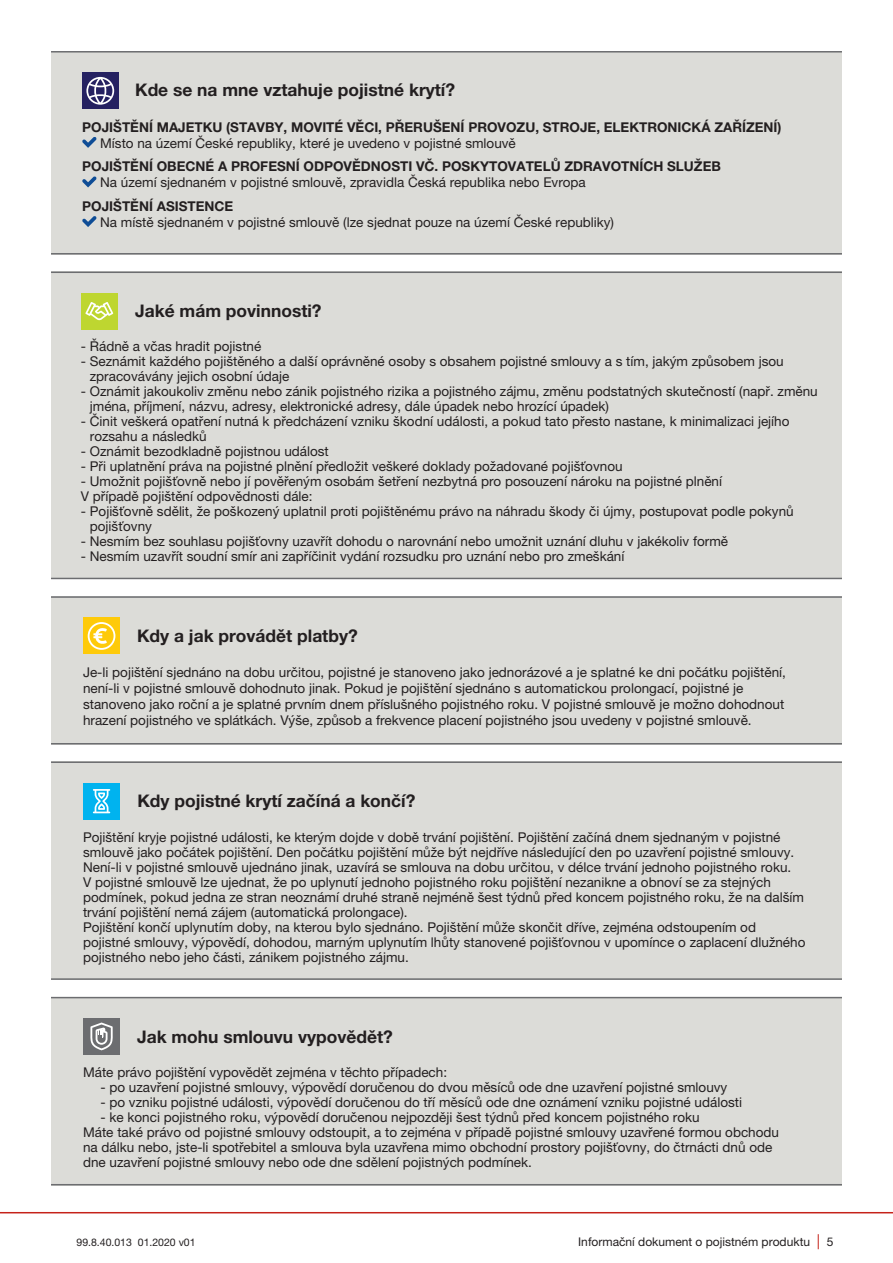
<style>
.page{position:relative;width:893px;height:1263px;background:#fff}
.page>*{position:absolute;margin:0;border:0;box-sizing:border-box;transform-origin:0 0}
.t1{font:700 17.4px "Helvetica Neue LT Pro";color:#231f20}
.t2{font:13.5px/15px "Helvetica Neue LT Pro";color:#231f20}
.t3{font:700 13.5px "Helvetica Neue LT Pro";color:#231f20}
.t4{font:12px "Helvetica Neue LT Pro";color:#231f20}
.t5{font:10.5px "Helvetica Neue LT Pro";color:#231f20}
.s1{font-size:15px;color:#c5221a}
</style>
<div class="page">
<hr style="left:0;top:1212px;width:893px;height:1px;background:#c5221a">
<div style="left:51px;top:51px;width:791px;height:203px;background:#dcdcd8"></div>
<hr style="left:51px;top:51px;width:791px;height:2px;background:#6c6d70">
<hr style="left:51px;top:253px;width:791px;height:1px;background:#6c6d70">
<div style="left:51px;top:272px;width:791px;height:307px;background:#dcdcd8"></div>
<hr style="left:51px;top:272px;width:791px;height:1px;background:#6c6d70">
<hr style="left:51px;top:578px;width:791px;height:1px;background:#6c6d70">
<div style="left:51px;top:596px;width:791px;height:148px;background:#dcdcd8"></div>
<hr style="left:51px;top:596px;width:791px;height:2px;background:#6c6d70">
<hr style="left:51px;top:743px;width:791px;height:1px;background:#6c6d70">
<div style="left:51px;top:761px;width:791px;height:219px;background:#dcdcd8"></div>
<hr style="left:51px;top:761px;width:791px;height:2px;background:#6c6d70">
<hr style="left:51px;top:978px;width:791px;height:2px;background:#6c6d70">
<div style="left:51px;top:997px;width:791px;height:188px;background:#dcdcd8"></div>
<hr style="left:51px;top:997px;width:791px;height:1px;background:#6c6d70">
<hr style="left:51px;top:1184px;width:791px;height:1px;background:#6c6d70">
<div style="left:83px;top:1018px;width:37px;height:37px;background:#6c6d70"></div>
<svg style="left:90px;top:1022px;width:23px;height:28px"></svg>
<div style="left:81px;top:293px;width:37px;height:37px;background:#bed630"></div>
<svg style="left:85px;top:302px;width:28px;height:18px"></svg>
<div style="left:83px;top:617px;width:37px;height:37px;background:#feca0a"></div>
<svg style="left:88px;top:622px;width:27px;height:28px"></svg>
<div style="left:83px;top:783px;width:37px;height:37px;background:#00b3ef"></div>
<svg style="left:93px;top:789px;width:17px;height:24px"></svg>
<svg style="left:82px;top:137px;width:15px;height:11px"></svg>
<svg style="left:82px;top:176px;width:15px;height:11px"></svg>
<svg style="left:82px;top:216px;width:15px;height:11px"></svg>
<div style="left:82px;top:72px;width:37px;height:37px;background:#252161"></div>
<svg style="left:86px;top:77px;width:28px;height:28px"></svg>
<p class="t1" style="left:135px;top:79px;width:322px">Kde se na mne vztahuje pojistné krytí?</p>
<p class="t3" style="left:82px;top:119px;width:185px">Pojištění majetku (stavby</p>
<p class="t3" style="left:284px;top:119px;width:196px">, movité věci, přerušení provoz</p>
<p class="t3" style="left:525px;top:119px;width:105px">u, stroje, ELEKT</p>
<p class="t3" style="left:647px;top:119px;width:136px">RONICKÁ ZAŘÍZENÍ)</p>
<p class="t2" style="left:100px;top:135px;width:417px">Místo na území České republiky, které je uvedeno v pojistné smlouvě</p>
<p class="t3" style="left:82px;top:158px;width:28px">POJIŠTĚNÍ</p>
<p class="t3" style="left:157px;top:158px;width:370px">OBECNÉ A PROFESNÍ ODPOVĚDNOSTI VČ. POSKYTOVATE</p>
<p class="t3" style="left:543px;top:158px;width:180px">LŮ ZDRAVOTNÍCH SLUŽEB</p>
<p class="t2" style="left:100px;top:175px;width:487px">Na území sjednaném v pojistné smlouvě, zpravidla Česká republika nebo Evropa</p>
<p class="t3" style="left:82px;top:198px;width:152px">Pojištění asistence</p>
<p class="t2" style="left:100px;top:215px;width:515px">Na místě sjednaném v pojistné smlouvě (lze sjednat pouze na území České republiky)</p>
<p class="t1" style="left:135px;top:300px;width:188px">Jaké mám povinnosti?</p>
<p class="t2" style="left:81px;top:339px;width:182px">- Řádně a včas hradit pojistné</p>
<p class="t2" style="left:90px;top:354px;width:695px;text-indent:-9px">- Seznámit každého pojištěného a další oprávněné osoby s obsahem pojistné smlouvy a s tím, jakým způsobem jsou zpracovávány jejich osobní údaje</p>
<p class="t2" style="left:90px;top:384px;width:729px;text-indent:-9px">- Oznámit jakoukoliv změnu nebo zánik pojistného rizika a pojistného zájmu, změnu podstatných skutečností (např. změnu jména, příjmení, názvu, adresy, elektronické adresy, dále úpadek nebo hrozící úpadek)</p>
<p class="t2" style="left:90px;top:414px;width:701px;text-indent:-9px">- Činit veškerá opatření nutná k předcházení vzniku škodní události, a pokud tato přesto nastane, k minimalizaci jejího rozsahu a následků</p>
<p class="t2" style="left:81px;top:444px;width:250px">- Oznámit bezodkladně pojistnou událost</p>
<p class="t2" style="left:81px;top:459px;width:543px">- Při uplatnění práva na pojistné plnění předložit veškeré doklady požadované pojišťovnou</p>
<p class="t2" style="left:81px;top:474px;width:643px">- Umožnit pojišťovně nebo jí pověřeným osobám šetření nezbytná pro posouzení nároku na pojistné plnění<br>V případě pojištění odpovědnosti dále:</p>
<p class="t2" style="left:90px;top:504px;width:705px;text-indent:-9px">- Pojišťovně sdělit, že poškozený uplatnil proti pojištěnému právo na náhradu škody či újmy, postupovat podle pokynů pojišťovny</p>
<p class="t2" style="left:81px;top:534px;width:649px">- Nesmím bez souhlasu pojišťovny uzavřít dohodu o narovnání nebo umožnit uznání dluhu v jakékoliv formě</p>
<p class="t2" style="left:81px;top:549px;width:545px">- Nesmím uzavřít soudní smír ani zapříčinit vydání rozsudku pro uznání nebo pro zmeškání</p>
<p class="t1" style="left:137px;top:625px;width:222px">Kdy a jak provádět platby?</p>
<p class="t2" style="left:83px;top:664px;width:704px;line-height:16.2px">Je-li pojištění sjednáno na dobu určitou, pojistné je stanoveno jako jednorázové a je splatné ke dni počátku pojištění, není-li v pojistné smlouvě dohodnuto jinak. Pokud je pojištění sjednáno s automatickou prolongací, pojistné je stanoveno jako roční a je splatné prvním dnem příslušného pojistného roku. V pojistné smlouvě je možno dohodnout hrazení pojistného ve splátkách. Výše, způsob a frekvence placení pojistného jsou uvedeny v pojistné smlouvě.</p>
<p class="t1" style="left:137px;top:790px;width:280px">Kdy pojistné krytí začíná a končí?</p>
<p class="t2" style="left:83px;top:829px;width:724px">Pojištění kryje pojistné události, ke kterým dojde v době trvání pojištění. Pojištění začíná dnem sjednaným v pojistné smlouvě jako počátek pojištění. Den počátku pojištění může být nejdříve následující den po uzavření pojistné smlouvy.<br>Není-li v pojistné smlouvě ujednáno jinak, uzavírá se smlouva na dobu určitou, v délce trvání jednoho pojistného roku.<br>V pojistné smlouvě lze ujednat, že po uplynutí jednoho pojistného roku pojištění nezanikne a obnoví se za stejných podmínek, pokud jedna ze stran neoznámí druhé straně nejméně šest týdnů před koncem pojistného roku, že na dalším trvání pojištění nemá zájem (automatická prolongace).<br>Pojištění končí uplynutím doby, na kterou bylo sjednáno. Pojištění může skončit dříve, zejména odstoupením od pojistné smlouvy, výpovědí, dohodou, marným uplynutím lhůty stanovené pojišťovnou v upomínce o zaplacení dlužného pojistného nebo jeho části, zánikem pojistného zájmu.</p>
<p class="t1" style="left:137px;top:1026px;width:257px">Jak mohu smlouvu vypovědět?</p>
<p class="t2" style="left:83px;top:1065px;width:366px">Máte právo pojištění vypovědět zejména v těchto případech:</p>
<p class="t2" style="left:100px;top:1080px;width:628px">- po uzavření pojistné smlouvy, výpovědí doručenou do dvou měsíců ode dne uzavření pojistné smlouvy</p>
<p class="t2" style="left:100px;top:1095px;width:643px">- po vzniku pojistné události, výpovědí doručenou do tří měsíců ode dne oznámení vzniku pojistné události</p>
<p class="t2" style="left:83px;top:1110px;width:697px;text-indent:17px">- ke konci pojistného roku, výpovědí doručenou nejpozději šest týdnů před koncem pojistného roku<br>Máte také právo od pojistné smlouvy odstoupit, a to zejména v případě pojistné smlouvy uzavřené formou obchodu na dálku nebo, jste-li spotřebitel a smlouva byla uzavřena mimo obchodní prostory pojišťovny, do čtrnácti dnů ode dne uzavření pojistné smlouvy nebo ode dne sdělení pojistných podmínek.</p>
<p class="t5" style="left:77px;top:1236px;width:121px">99.8.40.013 01.2020 v01</p>
<p class="t4" style="left:578px;top:1234px;width:257px">Informační dokument o pojistném produktu <span class="s1">|</span> 5</p>
</div>
